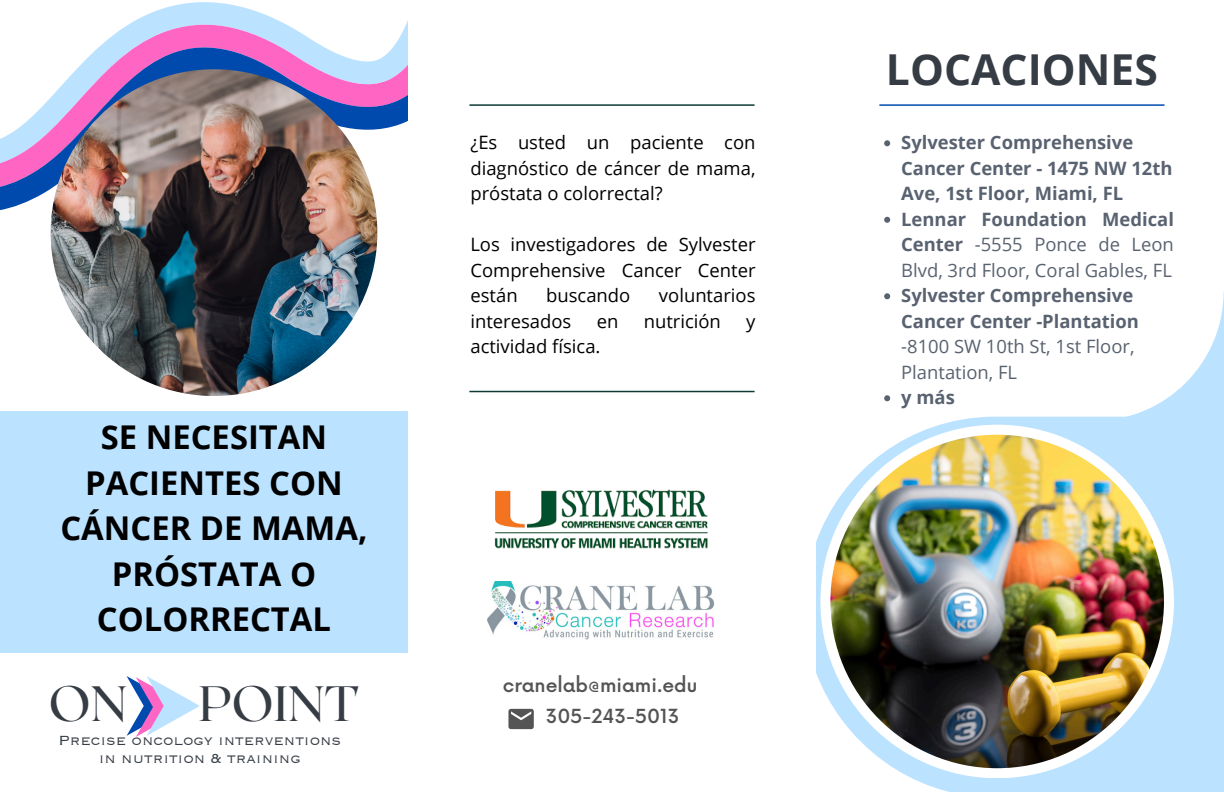
<style>
.page{position:relative;width:1224px;height:792px;background:#fff}
.page>*{position:absolute;margin:0;border:0;box-sizing:border-box;transform-origin:0 0}
.t1{font:49.6px "Roxborough CF";letter-spacing:.005em;color:#363c44}
.t2{font:700 42.6px "Open Sans";color:#363c44}
.t3{font:700 32.8px/45.5px "Open Sans";color:#000;text-align:center}
.t4{font:500 19px "Now";color:#545454}
.t5{font:18.5px/25.5px "Open Sans";color:#000;text-align:justify}
.t6{font:700 18.4px/25.5px "Open Sans";color:#596270}
.t7{font:18.4px/25.5px "Open Sans";color:#596270;text-align:justify}
.t8{font:17.2px/18.6px "Copperplate Gothic LT Pro 32 BC";color:#363c44;text-align:center}
.s1{font-weight:700}
.s2{font-weight:400}
</style>
<div class="page">
<svg style="left:1094px;top:291px;width:130px;height:126px"></svg>
<div style="left:0;top:411px;width:408px;height:242px;background:#bbe3ff"></div>
<svg style="left:816px;top:417px;width:408px;height:375px;fill:#bbe3ff"></svg>
<div style="left:820px;top:425px;width:354px;height:353px;background:#fff;border-radius:50%"></div>
<img style="left:830px;top:435px;width:334px;height:333px;border-radius:50%">
<hr style="left:879px;top:104px;width:286px;height:2px;background:#004aad">
<svg style="left:0;top:2px;width:408px;height:298px"></svg>
<img style="left:51px;top:69px;width:326px;height:327px;border-radius:50%">
<hr style="left:469px;top:104px;width:286px;height:2px;background:#0d3b36">
<hr style="left:469px;top:391px;width:286px;height:1px;background:#0d3b36">
<svg style="left:127px;top:676px;width:73px;height:60px"></svg>
<svg style="left:508px;top:709px;width:26px;height:20px"></svg>
<img style="left:487px;top:581px;width:227px;height:58px">
<img style="left:494px;top:489px;width:214px;height:60px">
<svg style="left:884px;top:140px;width:6px;height:6px"></svg>
<svg style="left:884px;top:217px;width:6px;height:6px"></svg>
<svg style="left:884px;top:293px;width:6px;height:6px"></svg>
<svg style="left:884px;top:395px;width:6px;height:6px"></svg>
<p class="t3" style="left:60px;top:414px;width:309px">SE NECESITAN<br>PACIENTES CON<br>CÁNCER DE MAMA,<br>PRÓSTATA O<br>COLORRECTAL</p>
<p class="t1" style="left:49px;top:672px;width:80px">ON</p>
<p class="t1" style="left:199px;top:672px;width:162px">POINT</p>
<p class="t8" style="left:59px;top:732px;width:284px">Precise oncology interventions in nutrition &amp; training</p>
<p class="t5" style="left:470px;top:129px;width:287px">¿Es usted un paciente con diagnóstico de cáncer de mama, próstata o colorrectal?</p>
<p class="t5" style="left:470px;top:231px;width:287px">Los investigadores de Sylvester Comprehensive Cancer Center están</p>
<p class="t5" style="left:546px;top:282px;width:86px">buscando</p>
<p class="t5" style="left:659px;top:282px;width:98px">voluntarios</p>
<p class="t5" style="left:470px;top:308px;width:103px">interesados</p>
<p class="t5" style="left:597px;top:308px;width:23px">en</p>
<p class="t5" style="left:644px;top:308px;width:79px">nutrición</p>
<p class="t5" style="left:746px;top:308px;width:11px">y</p>
<p class="t5" style="left:470px;top:333px;width:132px">actividad física.</p>
<p class="t4" style="left:503px;top:675px;width:196px">cranelab@miami.edu</p>
<p class="t4" style="left:546px;top:706px;width:135px">305-243-5013</p>
<h4 class="t2" style="left:886px;top:40px;width:273px">LOCACIONES</h4>
<p class="t6" style="left:901px;top:129px;width:273px">Sylvester Comprehensive<br>Cancer Center - 1475 NW 12th<br>Ave, 1st Floor, Miami, FL</p>
<h4 class="t7" style="left:901px;top:206px;width:274px"><span class="s1">Lennar Foundation Medical Center</span> -5555 Ponce de Leon Blvd, 3rd Floor, Coral Gables, FL</h4>
<h2 class="t6" style="left:901px;top:282px;width:239px">Sylvester Comprehensive<br>Cancer Center -Plantation <span class="s2">-8100 SW 10th St, 1st Floor,<br>Plantation, FL</span></h2>
<p class="t6" style="left:901px;top:384px;width:55px">y más</p>
</div>
